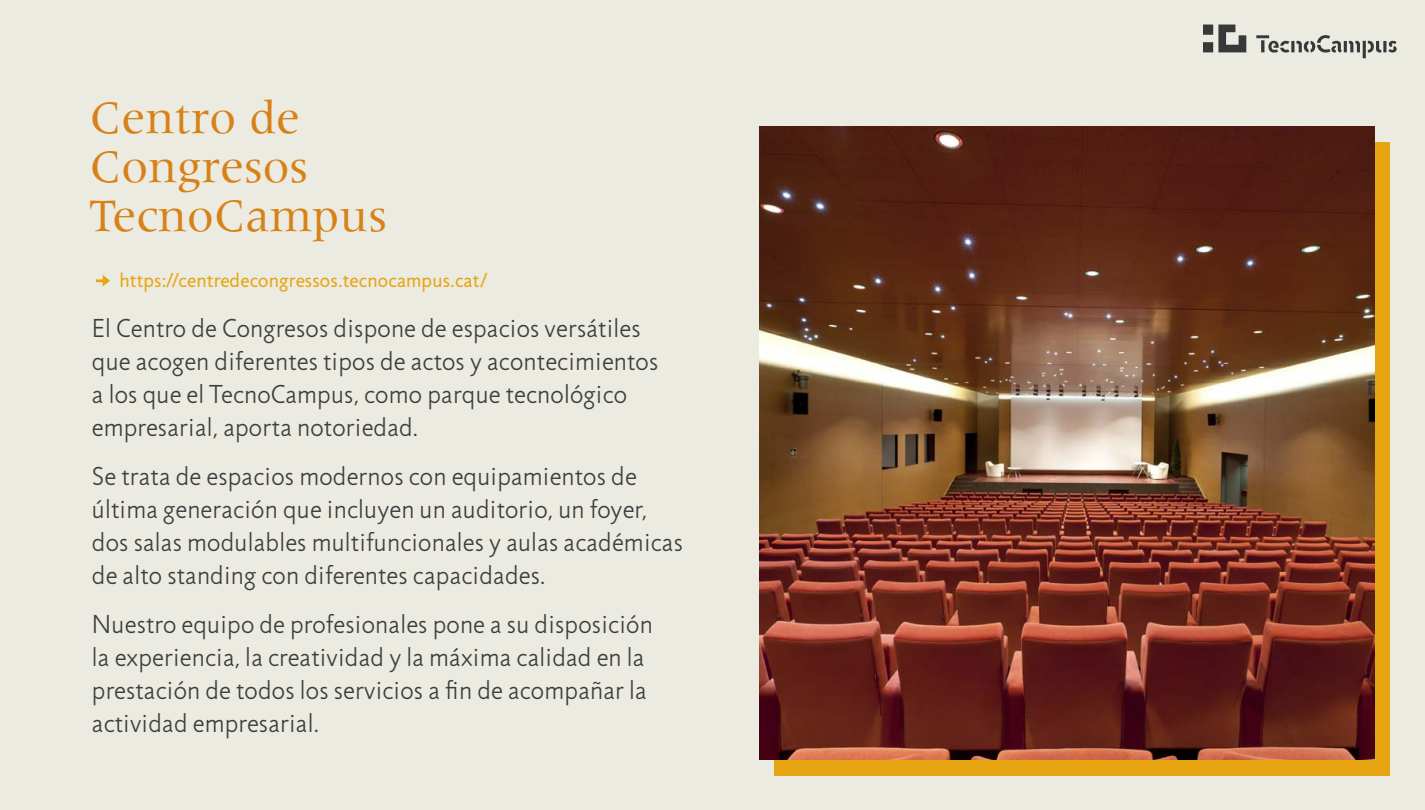
<style>
.page{position:relative;width:1425px;height:810px;background:#ecebe2}
.page>*{position:absolute;margin:0;border:0;box-sizing:border-box;transform-origin:0 0}
.t1{font:48px/49.5px "Meridien LT Std";color:#d78118}
.t2{font:300 26.25px/33px "Jigsaw";letter-spacing:.01em;color:#3e3e3f}
.t3{font:20.17px "Jigsaw";letter-spacing:.01em;color:#e7a512}
</style>
<div class="page">
<svg style="left:1256px;top:35px;width:141px;height:23px"></svg>
<svg style="left:1203px;top:25px;width:43px;height:27px"></svg>
<div style="left:775px;top:142px;width:615px;height:633px;background:#e7a512"></div>
<svg style="left:96px;top:275px;width:14px;height:12px"></svg>
<img style="left:759px;top:126px;width:615px;height:633px">
<h1 class="t1" style="left:89px;top:92px;width:299px">Centro de<br>Congresos<br>TecnoCampus</h1>
<p class="t3" style="left:120px;top:268px;width:369px">https://centredecongressos.tecnocampus.cat/</p>
<p class="t2" style="left:92px;top:312px;width:568px">El Centro de Congresos dispone de espacios versátiles que acogen diferentes tipos de actos y acontecimientos a los que el TecnoCampus, como parque tecnológico empresarial, aporta notoriedad.</p>
<p class="t2" style="left:92px;top:460px;width:593px">Se trata de espacios modernos con equipamientos de última generación que incluyen un auditorio, un foyer, dos salas modulables multifuncionales y aulas académicas de alto standing con diferentes capacidades.</p>
<p class="t2" style="left:92px;top:608px;width:562px">Nuestro equipo de profesionales pone a su disposición la experiencia, la creatividad y la máxima calidad en la prestación de todos los servicios a fin de acompañar la actividad empresarial.</p>
</div>
